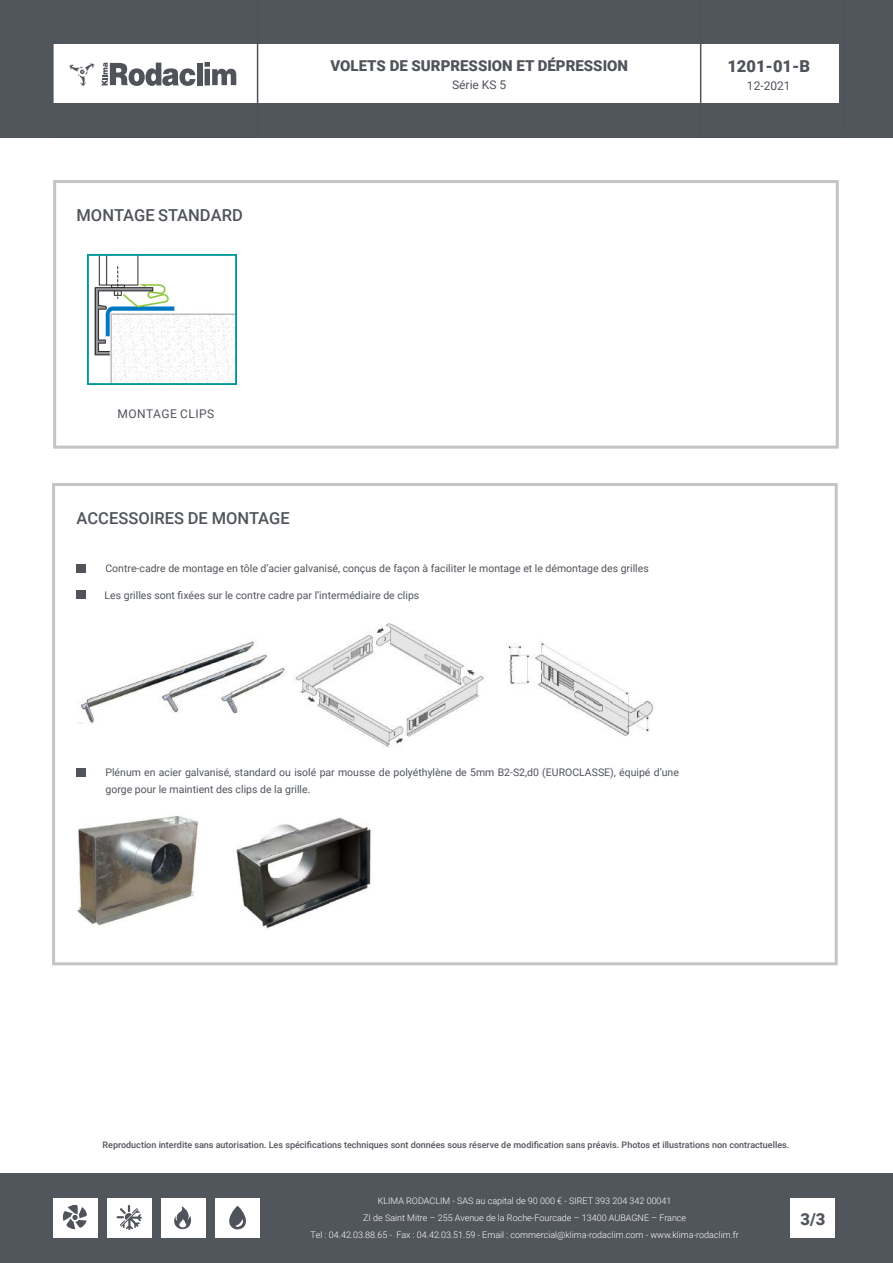
<style>
.page{position:relative;width:893px;height:1263px;background:#fff}
.page>*{position:absolute;margin:0;border:0;box-sizing:border-box;transform-origin:0 0}
.Sub_Titlle_3{font:500 16.5px "Roboto";color:#50545a}
.Sub_Titlle_3-2{font:900 16.5px "Roboto";color:#50545a}
.Sub_Titlle_3-3{font:900 15px "Roboto";color:#50545a}
.Sub_Titlle_3-4{font:12px "Roboto";color:#50545a}
.Titre_Famille{font:12px "Roboto";letter-spacing:.035em;color:#50545a}
.Sub_Titlle_3-5{font:10.5px/16.8px "Roboto";color:#50545a}
.Sub_Titlle_3-6{font:300 9px "Roboto";color:#fff}
.Sub_Titlle_3-7{font:500 9px "Roboto";color:#50545a}
</style>
<div class="page">
<div style="left:52px;top:483px;width:786px;height:482px;border:3px solid #c7c2c4"></div>
<div style="left:53px;top:180px;width:786px;height:269px;border:3px solid #c7c2c4"></div>
<div style="left:0;top:0;width:893px;height:137px;background:#51565d"></div>
<div style="left:53px;top:45px;width:786px;height:58px;background:#fff"></div>
<div style="left:0;top:1174px;width:893px;height:89px;background:#51565c"></div>
<svg style="left:700px;top:44px;width:139px;height:59px"></svg>
<svg style="left:53px;top:44px;width:205px;height:59px"></svg>
<div style="left:53px;top:1198px;width:44px;height:40px;background:#fff"></div>
<div style="left:107px;top:1198px;width:44px;height:40px;background:#fff"></div>
<div style="left:161px;top:1198px;width:44px;height:40px;background:#fff"></div>
<div style="left:215px;top:1198px;width:44px;height:40px;background:#fff"></div>
<svg style="left:63px;top:1205px;width:24px;height:24px"></svg>
<svg style="left:174px;top:1206px;width:17px;height:23px"></svg>
<svg style="left:117px;top:1205px;width:25px;height:25px"></svg>
<svg style="left:229px;top:1206px;width:17px;height:23px"></svg>
<div style="left:790px;top:1198px;width:45px;height:40px;background:#fff"></div>
<img style="left:87px;top:255px;width:149px;height:130px">
<div style="left:77px;top:768px;width:9px;height:9px;background:#50545a"></div>
<div style="left:77px;top:591px;width:9px;height:8px;background:#50545a"></div>
<div style="left:77px;top:564px;width:9px;height:8px;background:#50545a"></div>
<img style="left:77px;top:816px;width:294px;height:113px">
<img style="left:77px;top:623px;width:577px;height:125px">
<p class="Sub_Titlle_3" style="left:77px;top:203px;width:168px">MONTAGE STANDARD</p>
<p class="Sub_Titlle_3-3" style="left:330px;top:55px;width:299px">VOLETS DE SURPRESSION ET DÉPRESSION</p>
<p class="Sub_Titlle_3-4" style="left:452px;top:76px;width:56px">Série KS 5</p>
<p class="Sub_Titlle_3-2" style="left:727px;top:54px;width:84px">1201-01-B</p>
<p class="Sub_Titlle_3-4" style="left:747px;top:77px;width:45px">12-2021</p>
<p class="Titre_Famille" style="left:118px;top:405px;width:98px">MONTAGE CLIPS</p>
<p class="Sub_Titlle_3" style="left:77px;top:507px;width:215px">ACCESSOIRES DE MONTAGE</p>
<p class="Sub_Titlle_3-5" style="left:105px;top:559px;width:545px">Contre-cadre de montage en tôle d’acier galvanisé, conçus de façon à faciliter le montage et le démontage des grilles</p>
<p class="Sub_Titlle_3-5" style="left:105px;top:586px;width:316px">Les grilles sont fixées sur le contre cadre par l’intermédiaire de clips</p>
<p class="Sub_Titlle_3-5" style="left:105px;top:764px;width:575px">Plénum en acier galvanisé, standard ou isolé par mousse de polyéthylène de 5mm B2-S2,d0 (EUROCLASSE), équipé d’une gorge pour le maintient des clips de la grille.</p>
<p class="Sub_Titlle_3-7" style="left:103px;top:1139px;width:688px">Reproduction interdite sans autorisation. Les spécifications techniques sont données sous réserve de modification sans préavis. Photos et illustrations non contractuelles.</p>
<p class="Sub_Titlle_3-6" style="left:378px;top:1195px;width:295px">KLIMA RODACLIM - SAS au capital de 90 000 € - SIRET 393 204 342 00041</p>
<p class="Sub_Titlle_3-6" style="left:363px;top:1211px;width:325px">ZI de Saint Mitre – 255 Avenue de la Roche-Fourcade – 13400 AUBAGNE – France</p>
<p class="Sub_Titlle_3-6" style="left:311px;top:1228px;width:430px">Tel : 04.42.03.88.65 - Fax : 04.42.03.51.59 - Email : commercial@klima-rodaclim.com - www.klima-rodaclim.fr</p>
<p class="Sub_Titlle_3-2" style="left:800px;top:1207px;width:26px">3/3</p>
</div>
